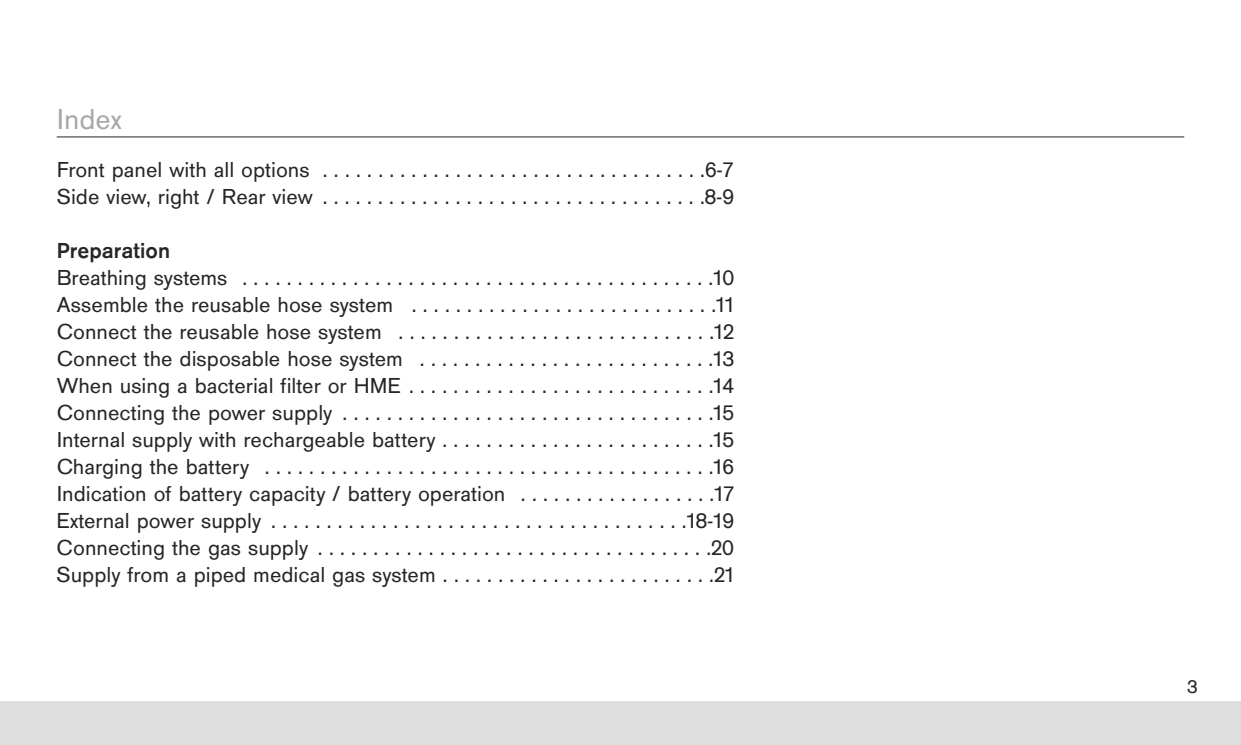
<style>
.page{position:relative;width:1241px;height:745px;background:#fff}
.page>*{position:absolute;margin:0;border:0;box-sizing:border-box;transform-origin:0 0}
.t1{font:30px "Draeger San";color:#a9a8a9}
.t2{font:22.5px/27px "Draeger San";color:#272627}
.t3{font:700 22.5px "Draeger San";color:#272627}
.t4{font:20px "Draeger Akzidenz";color:#272627}
</style>
<div class="page">
<div style="left:0;top:700px;width:1240px;height:44px;background:#dfdedf"></div>
<hr style="left:57px;top:136px;width:1126px;height:1px;background:#272627">
<h1 class="t1" style="left:57px;top:101px;width:66px">Index</h1>
<p class="t2" style="left:57px;top:155px;width:679px">Front panel with all options . . . . . . . . . . . . . . . . . . . . . . . . . . . . . . . . . . .6-7<br>Side view, right / Rear view . . . . . . . . . . . . . . . . . . . . . . . . . . . . . . . . . . .8-9</p>
<p class="t3" style="left:57px;top:237px;width:115px">Preparation</p>
<p class="t2" style="left:57px;top:263px;width:679px;text-align:justify">Breathing systems . . . . . . . . . . . . . . . . . . . . . . . . . . . . . . . . . . . . . . . . . . .10<br>Assemble the reusable hose system . . . . . . . . . . . . . . . . . . . . . . . . . . . .11<br>Connect the reusable hose system . . . . . . . . . . . . . . . . . . . . . . . . . . . . .12<br>Connect the disposable hose system . . . . . . . . . . . . . . . . . . . . . . . . . . .13<br>When using a bacterial filter or HME . . . . . . . . . . . . . . . . . . . . . . . . . . . .14<br>Connecting the power supply . . . . . . . . . . . . . . . . . . . . . . . . . . . . . . . . . .15<br>Internal supply with rechargeable battery . . . . . . . . . . . . . . . . . . . . . . . . .15<br>Charging the battery . . . . . . . . . . . . . . . . . . . . . . . . . . . . . . . . . . . . . . . . .16<br>Indication of battery capacity / battery operation . . . . . . . . . . . . . . . . . .17<br>External power supply . . . . . . . . . . . . . . . . . . . . . . . . . . . . . . . . . . . . . .18-19<br>Connecting the gas supply . . . . . . . . . . . . . . . . . . . . . . . . . . . . . . . . . . . .20<br>Supply from a piped medical gas system . . . . . . . . . . . . . . . . . . . . . . . . .21</p>
<p class="t4" style="left:1186px;top:673px;width:13px">3</p>
</div>
